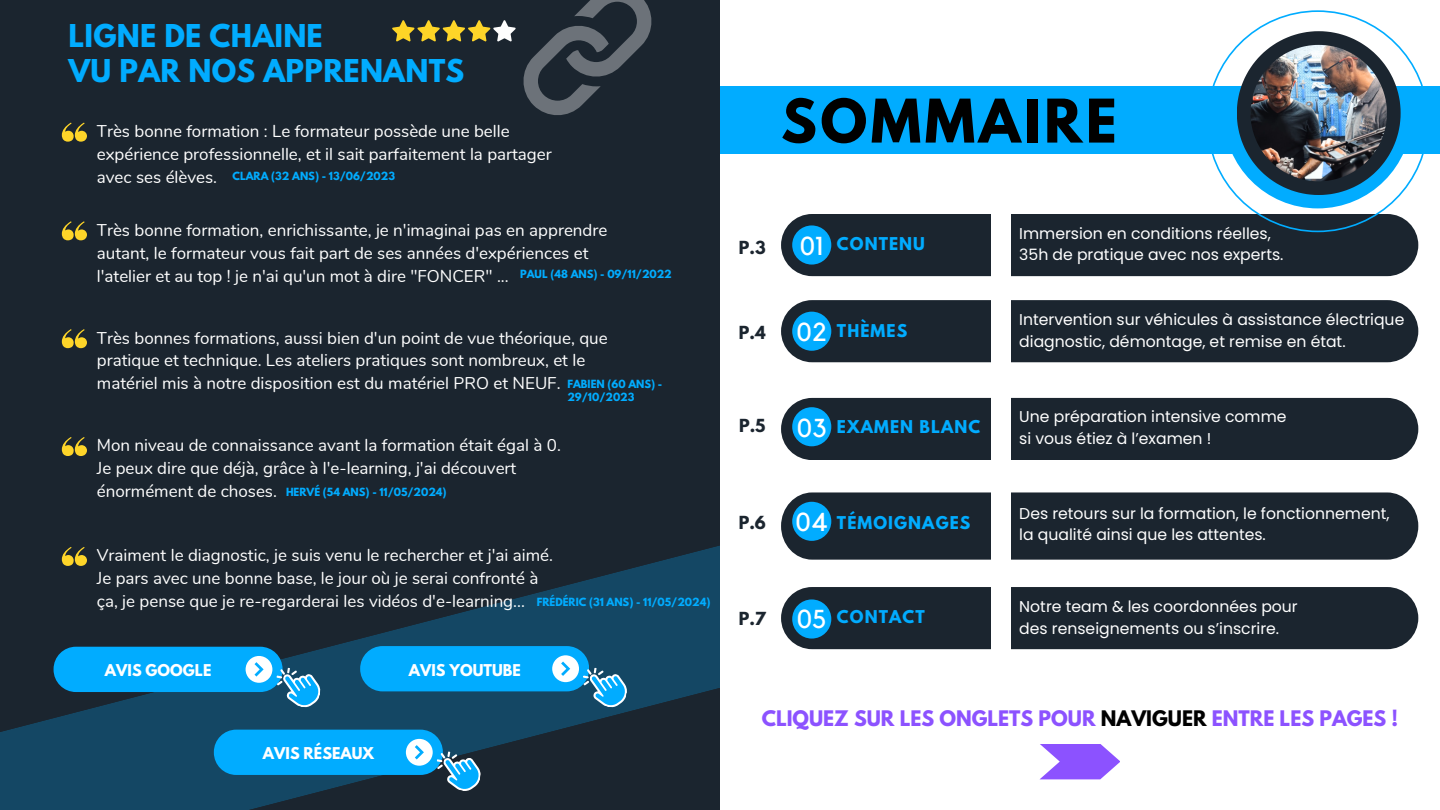
<style>
.page{position:relative;width:1440px;height:810px;background:#1b252f}
.page>*{position:absolute;margin:0;border:0;box-sizing:border-box;transform-origin:0 0}
.t1{font:700 53.3px "League Spartan";letter-spacing:.065em;color:#000}
.t2{font:700 27.9px/34.5px "League Spartan";letter-spacing:.01em;color:#01acff}
.t3{font:25.9px "Kollektif";letter-spacing:.02em;color:#fff}
.t4{font:700 19px "League Spartan";color:#8c52ff}
.t5{font:17px/22.9px "Nunito";color:#fff}
.t6{font:700 16px "League Spartan";color:#1b252f}
.t7{font:15.6px/21.7px "Poppins";color:#fff}
.t8{font:700 15.6px "League Spartan";letter-spacing:.07em;color:#01acff}
.t9{font:700 14.4px "League Spartan";color:#fff}
.t10{font:700 10px/13.5px "League Spartan";color:#01acff}
.s1{color:#000}
</style>
<div class="page">
<svg style="left:62px;top:123px;width:25px;height:19px"></svg>
<svg style="left:62px;top:221px;width:25px;height:19px"></svg>
<svg style="left:523px;top:0;width:129px;height:115px"></svg>
<svg style="left:392px;top:20px;width:124px;height:22px"></svg>
<svg style="left:0;top:329px;width:720px;height:481px"></svg>
<div style="left:720px;top:0;width:720px;height:810px;background:#fff"></div>
<div style="left:54px;top:647px;width:228px;height:45px;background:#01acff;border-radius:22px"></div>
<div style="left:246px;top:656px;width:26px;height:27px;background:#fff;border-radius:50%"></div>
<svg style="left:254px;top:662px;width:10px;height:15px"></svg>
<svg style="left:276px;top:667px;width:47px;height:43px"></svg>
<div style="left:360px;top:646px;width:229px;height:45px;background:#01acff;border-radius:22px"></div>
<div style="left:552px;top:655px;width:27px;height:27px;background:#fff;border-radius:50%"></div>
<svg style="left:561px;top:662px;width:9px;height:14px"></svg>
<svg style="left:583px;top:667px;width:47px;height:43px"></svg>
<div style="left:214px;top:730px;width:229px;height:45px;background:#01acff;border-radius:22px"></div>
<div style="left:406px;top:739px;width:27px;height:27px;background:#fff;border-radius:50%"></div>
<svg style="left:415px;top:745px;width:9px;height:14px"></svg>
<svg style="left:436px;top:751px;width:47px;height:42px"></svg>
<div style="left:781px;top:214px;width:637px;height:62px;background:#1b252f;border-radius:31px"></div>
<div style="left:781px;top:300px;width:637px;height:62px;background:#1b252f;border-radius:31px"></div>
<div style="left:781px;top:398px;width:637px;height:62px;background:#1b252f;border-radius:31px"></div>
<div style="left:781px;top:587px;width:637px;height:62px;background:#1b252f;border-radius:31px"></div>
<svg style="left:1211px;top:10px;width:213px;height:222px"></svg>
<div style="left:792px;top:225px;width:39px;height:40px;background:#01acff;border-radius:50%"></div>
<div style="left:792px;top:312px;width:39px;height:39px;background:#01acff;border-radius:50%"></div>
<div style="left:792px;top:407px;width:39px;height:39px;background:#01acff;border-radius:50%"></div>
<div style="left:792px;top:599px;width:39px;height:40px;background:#01acff;border-radius:50%"></div>
<div style="left:720px;top:86px;width:720px;height:68px;background:#01acff"></div>
<svg style="left:1224px;top:31px;width:188px;height:177px"></svg>
<img style="left:1251px;top:45px;width:136px;height:136px">
<div style="left:781px;top:492px;width:637px;height:68px;background:#1b252f;border-radius:32px"></div>
<div style="left:792px;top:502px;width:39px;height:39px;background:#01acff;border-radius:50%"></div>
<div style="left:991px;top:206px;width:20px;height:604px;background:#fff"></div>
<svg style="left:1040px;top:744px;width:80px;height:35px"></svg>
<p class="t2" style="left:68px;top:22px;width:397px">LIGNE DE CHAINE<br>VU PAR NOS APPRENANTS</p>
<h5 class="t5" style="left:97px;top:120px;width:456px">Très bonne formation : Le formateur possède une belle expérience professionnelle, et il sait parfaitement la partager avec ses élèves.</h5>
<h5 class="t10" style="left:233px;top:171px;width:164px">CLARA (32 ANS) - 13/06/2023</h5>
<p class="t5" style="left:97px;top:219px;width:512px">Très bonne formation, enrichissante, je n'imaginai pas en apprendre autant, le formateur vous fait part de ses années d'expériences et l'atelier et au top ! je n'ai qu'un mot à dire "FONCER" ...</p>
<p class="t10" style="left:520px;top:269px;width:153px">PAUL (48 ANS) - 09/11/2022</p>
<h4 class="t5" style="left:97px;top:326px;width:512px">Très bonnes formations, aussi bien d'un point de vue théorique, que pratique et technique. Les ateliers pratiques sont nombreux, et le matériel mis à notre disposition est du matériel PRO et NEUF.</h4>
<p class="t10" style="left:567px;top:378px;width:96px">FABIEN (60 ANS) -<br>29/10/2023</p>
<h4 class="t5" style="left:97px;top:434px;width:466px">Mon niveau de connaissance avant la formation était égal à 0.<br>Je peux dire que déjà, grâce à l'e-learning, j'ai découvert énormément de choses.</h4>
<h5 class="t10" style="left:286px;top:486px;width:162px">HERVÉ (54 ANS) - 11/05/2024)</h5>
<h4 class="t5" style="left:97px;top:544px;width:458px">Vraiment le diagnostic, je suis venu le rechercher et j'ai aimé.<br>Je pars avec une bonne base, le jour où je serai confronté à ça, je pense que je re-regarderai les vidéos d'e-learning...</h4>
<p class="t10" style="left:537px;top:596px;width:175px">FRÉDÉRIC (31 ANS) - 11/05/2024)</p>
<p class="t9" style="left:105px;top:663px;width:108px">AVIS GOOGLE</p>
<p class="t9" style="left:409px;top:663px;width:114px">AVIS YOUTUBE</p>
<p class="t9" style="left:263px;top:746px;width:113px">AVIS RÉSEAUX</p>
<h3 class="t1" style="left:781px;top:95px;width:337px">SOMMAIRE</h3>
<p class="t6" style="left:739px;top:240px;width:28px">P.3</p>
<h2 class="t6" style="left:739px;top:324px;width:28px">P.4</h2>
<p class="t6" style="left:739px;top:418px;width:28px">P.5</p>
<h5 class="t6" style="left:739px;top:514px;width:29px">P.6</h5>
<p class="t6" style="left:739px;top:611px;width:29px">P.7</p>
<p class="t3" style="left:800px;top:234px;width:25px">01</p>
<h4 class="t8" style="left:837px;top:236px;width:89px">CONTENU</h4>
<h5 class="t3" style="left:797px;top:320px;width:31px">02</h5>
<h4 class="t8" style="left:837px;top:323px;width:72px">THÈMES</h4>
<p class="t7" style="left:1019px;top:223px;width:266px">Immersion en conditions réelles,<br>35h de pratique avec nos experts.</p>
<h4 class="t7" style="left:1019px;top:309px;width:387px">Intervention sur véhicules à assistance électrique diagnostic, démontage, et remise en état.</h4>
<h5 class="t3" style="left:797px;top:416px;width:31px">03</h5>
<h4 class="t8" style="left:837px;top:419px;width:145px">EXAMEN BLANC</h4>
<p class="t7" style="left:1019px;top:406px;width:269px">Une préparation intensive comme si vous étiez à l’examen !</p>
<h5 class="t3" style="left:796px;top:510px;width:34px">04</h5>
<h4 class="t7" style="left:1019px;top:502px;width:372px">Des retours sur la formation, le fonctionnement, la qualité ainsi que les attentes.</h4>
<p class="t8" style="left:837px;top:515px;width:135px">TÉMOIGNAGES</p>
<h4 class="t3" style="left:797px;top:607px;width:31px">05</h4>
<h5 class="t8" style="left:837px;top:609px;width:89px">CONTACT</h5>
<h4 class="t7" style="left:1019px;top:596px;width:280px">Notre team &amp; les coordonnées pour des renseignements ou s’inscrire.</h4>
<p class="t4" style="left:762px;top:709px;width:638px">CLIQUEZ SUR LES ONGLETS POUR <span class="s1">NAVIGUER</span> ENTRE LES PAGES !</p>
</div>
